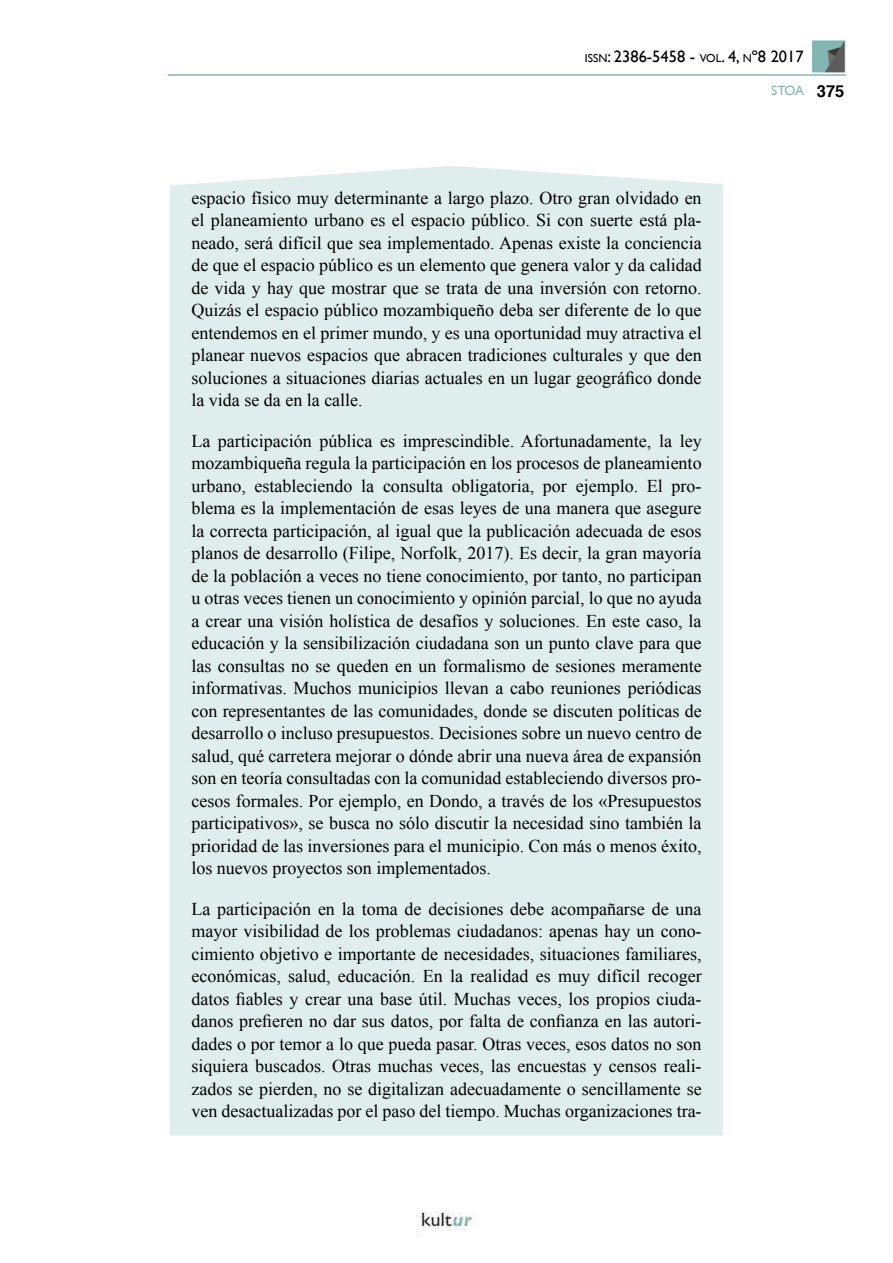
<style>
.page{position:relative;width:893px;height:1263px;background:#fff}
.page>*{position:absolute;margin:0;border:0;box-sizing:border-box;transform-origin:0 0}
.STOA_Cuerpo{font:18px/22.5px "Times New Roman";color:#000;text-align:justify}
.t1{font:16.5px "Gill Sans";color:#000}
.t2{font:13.5px "Gill Sans";color:#81b8b3}
.s1{font-size:11.55px}
.s2{font-style:inherit}
.s3{font-family:"Helvetica";font-weight:700;font-size:16.5px;color:#000}
</style>
<div class="page">
<div style="left:170px;top:166px;width:553px;height:969px;background:#dfedec"></div>
<img style="left:417px;top:1212px;width:56px;height:25px">
<img style="left:812px;top:40px;width:34px;height:33px">
<hr style="left:168px;top:74px;width:678px;height:2px;background:#81b8b3">
<p class="t1" style="left:585px;top:47px;width:220px"><span class="s1">ISSN</span>: 2386-5458 - <span class="s1">VOL</span><span class="s2">. 4,</span> <span class="s1">N</span><span class="s2">º8 2017</span></p>
<p class="STOA_Cuerpo" style="left:191px;top:186px;width:512px">espacio físico muy determinante a largo plazo. Otro gran olvidado en el planeamiento urbano es el espacio público. Si con suerte está pla&shy;neado, será difícil que sea implementado. Apenas existe la conciencia de que el espacio público es un elemento que genera valor y da calidad de vida y hay que mostrar que se trata de una inversión con retorno.<br>Quizás el espacio público mozambiqueño deba ser diferente de lo que entendemos en el primer mundo, y es una oportunidad muy atractiva el planear nuevos espacios que abracen tradiciones culturales y que den soluciones a situaciones diarias actuales en un lugar geográfico donde la vida se da en la calle.</p>
<p class="STOA_Cuerpo" style="left:191px;top:429px;width:512px">La participación pública es imprescindible. Afortunadamente, la ley mozambiqueña regula la participación en los procesos de planeamiento urbano, estableciendo la consulta obligatoria, por ejemplo. El pro&shy;blema es la implementación de esas leyes de una manera que asegure la correcta participación, al igual que la publicación adecuada de esos planos de desarrollo (Filipe, Norfolk, 2017). Es decir, la gran mayoría de la población a veces no tiene conocimiento, por tanto, no participan u otras veces tienen un conocimiento y opinión parcial, lo que no ayuda a crear una visión holística de desafíos y soluciones. En este caso, la educación y la sensibilización ciudadana son un punto clave para que las consultas no se queden en un formalismo de sesiones meramente informativas. Muchos municipios llevan a cabo reuniones periódicas con representantes de las comunidades, donde se discuten políticas de desarrollo o incluso presupuestos. Decisiones sobre un nuevo centro de salud, qué carretera mejorar o dónde abrir una nueva área de expansión son en teoría consultadas con la comunidad estableciendo diversos pro&shy;cesos formales. Por ejemplo, en Dondo, a través de los «Presupuestos participativos», se busca no sólo discutir la necesidad sino también la prioridad de las inversiones para el municipio. Con más o menos éxito, los nuevos proyectos son implementados.</p>
<p class="STOA_Cuerpo" style="left:191px;top:897px;width:512px">La participación en la toma de decisiones debe acompañarse de una mayor visibilidad de los problemas ciudadanos: apenas hay un cono&shy;cimiento objetivo e importante de necesidades, situaciones familiares, económicas, salud, educación. En la realidad es muy difícil recoger datos fiables y crear una base útil. Muchas veces, los propios ciuda&shy;danos prefieren no dar sus datos, por falta de confianza en las autori&shy;dades o por temor a lo que pueda pasar. Otras veces, esos datos no son siquiera buscados. Otras muchas veces, las encuestas y censos reali&shy;zados se pierden, no se digitalizan adecuadamente o sencillamente se ven desactualizadas por el paso del tiempo. Muchas organizaciones tra-</p>
<p class="t2" style="left:771px;top:83px;width:75px">STOA <span class="s3">375</span></p>
</div>
